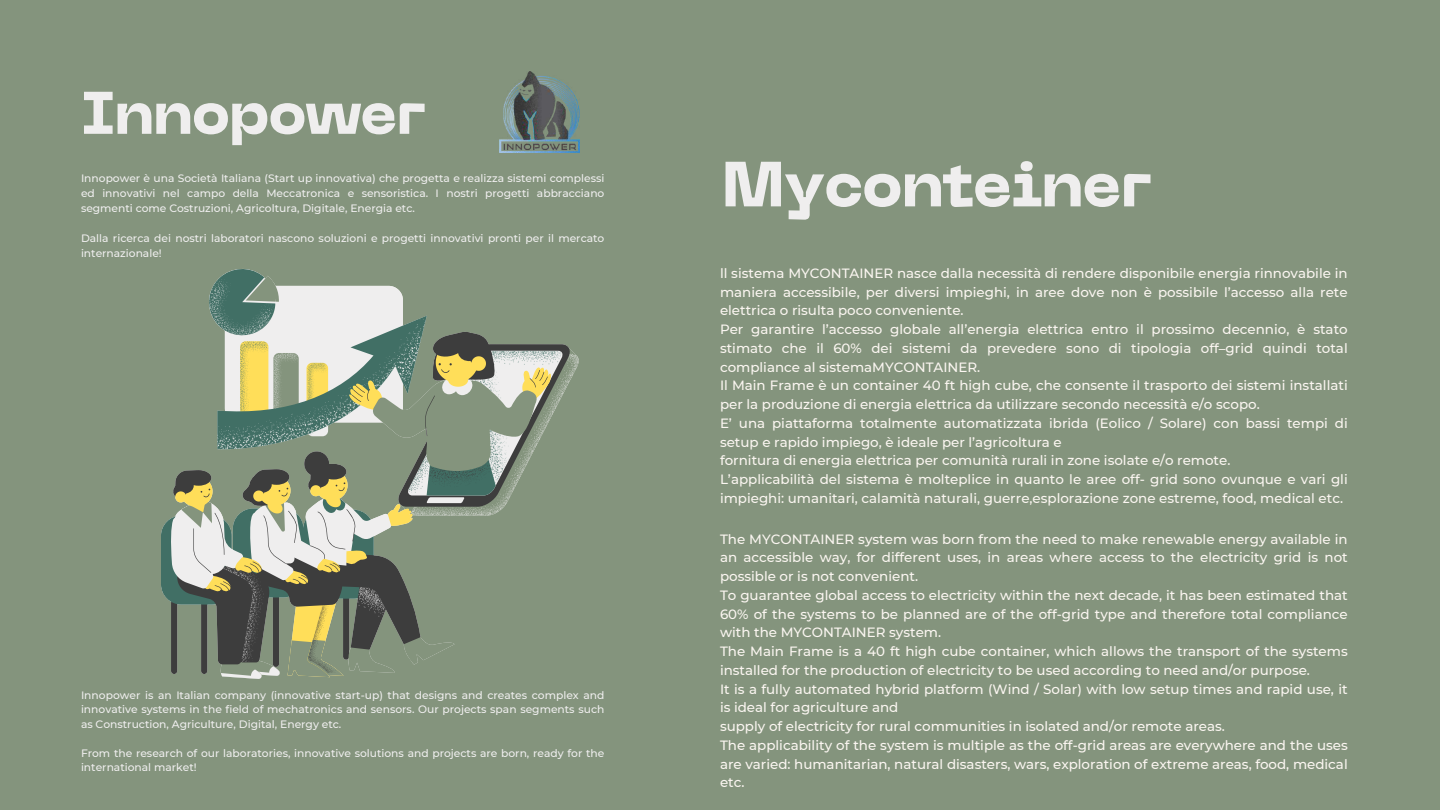
<style>
.page{position:relative;width:1440px;height:810px;background:#84947d}
.page>*{position:absolute;margin:0;border:0;box-sizing:border-box;transform-origin:0 0}
.t1{font:800 63.3px "PP Neue Machina";letter-spacing:-.025em;color:#efeeee}
.t2{font:800 59.6px "PP Neue Machina";letter-spacing:-.025em;color:#efeeee}
.t3{font:500 13.4px/18.8px "Montserrat";color:#fbf6f1}
.t4{font:500 10.7px/15px "Montserrat";color:#efeeee;text-align:justify}
</style>
<div class="page">
<div style="left:161px;top:516px;width:71px;height:89px;background:#416f65;border-radius:20px"></div>
<svg style="left:170px;top:269px;width:409px;height:410px"></svg>
<img style="left:499px;top:72px;width:81px;height:81px">
<h2 class="t2" style="left:81px;top:90px;width:346px">Innopower</h2>
<p class="t4" style="left:81px;top:171px;width:525px">Innopower è una Società Italiana (Start up innovativa) che progetta e realizza sistemi complessi ed innovativi nel campo della Meccatronica e sensoristica. I nostri progetti abbracciano segmenti come Costruzioni, Agricoltura, Digitale, Energia etc.</p>
<p class="t4" style="left:81px;top:231px;width:525px">Dalla ricerca dei nostri laboratori nascono soluzioni e progetti innovativi pronti per il mercato internazionale!</p>
<p class="t4" style="left:81px;top:687px;width:525px;line-height:14.6px">Innopower is an Italian company (innovative start-up) that designs and creates complex and innovative systems in the field of mechatronics and sensors. Our projects span segments such as Construction, Agriculture, Digital, Energy etc.</p>
<p class="t4" style="left:81px;top:746px;width:525px;line-height:14.6px">From the research of our laboratories, innovative solutions and projects are born, ready for the international market!</p>
<h1 class="t1" style="left:722px;top:160px;width:431px">Myconteiner</h1>
<p class="t3" style="left:720px;top:264px;width:629px">ll sistema MYCONTAINER nasce dalla necessità di rendere disponibile energia rinnovabile in maniera accessibile, per diversi impieghi, in aree dove non è possibile l’accesso alla rete elettrica o risulta poco conveniente.<br>Per garantire l’accesso globale all’energia elettrica entro il prossimo decennio, è stato stimato che il 60% dei sistemi da prevedere sono di tipologia off–grid quindi total compliance al sistemaMYCONTAINER.<br>Il Main Frame è un container 40 ft high cube, che consente il trasporto dei sistemi installati per la produzione di energia elettrica da utilizzare secondo necessità e/o scopo.<br>E’ una piattaforma totalmente automatizzata ibrida (Eolico / Solare) con bassi tempi di setup e rapido impiego, è ideale per l’agricoltura e<br>fornitura di energia elettrica per comunità rurali in zone isolate e/o remote.<br>L’applicabilità del sistema è molteplice in quanto le aree off- grid sono ovunque e vari gli impieghi: umanitari, calamità naturali, guerre,esplorazione zone estreme, food, medical etc.</p>
<p class="t3" style="left:720px;top:529px;width:629px">The MYCONTAINER system was born from the need to make renewable energy available in an accessible way, for different uses, in areas where access to the electricity grid is not possible or is not convenient.<br>To guarantee global access to electricity within the next decade, it has been estimated that 60% of the systems to be planned are of the off-grid type and therefore total compliance with the MYCONTAINER system.<br>The Main Frame is a 40 ft high cube container, which allows the transport of the systems installed for the production of electricity to be used according to need and/or purpose.<br>It is a fully automated hybrid platform (Wind / Solar) with low setup times and rapid use, it is ideal for agriculture and<br>supply of electricity for rural communities in isolated and/or remote areas.<br>The applicability of the system is multiple as the off-grid areas are everywhere and the uses are varied: humanitarian, natural disasters, wars, exploration of extreme areas, food, medical etc.</p>
</div>
